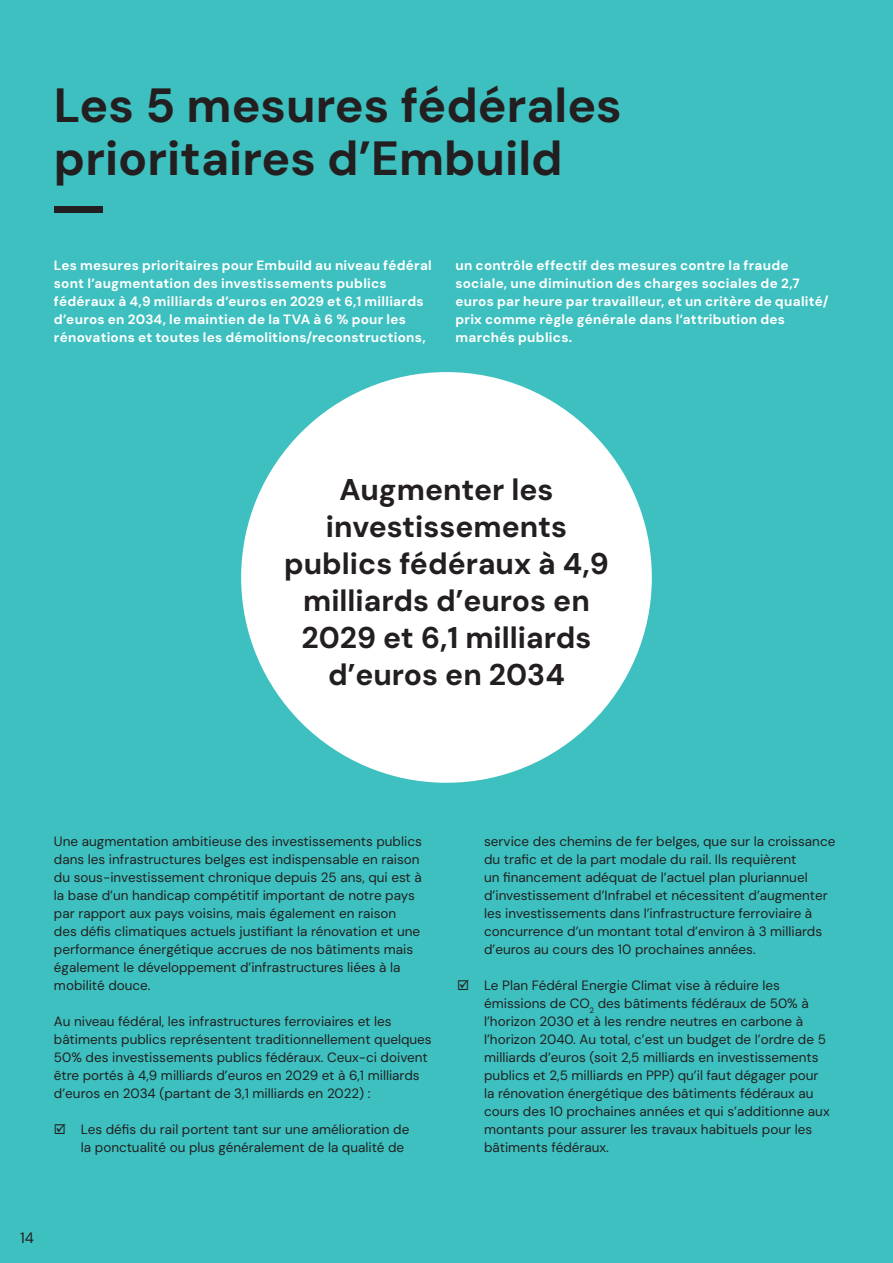
<style>
.page{position:relative;width:893px;height:1263px;background:#3dc0bf}
.page>*{position:absolute;margin:0;border:0;box-sizing:border-box;transform-origin:0 0}
.t1{font:700 48px/52.5px "DM Sans";color:#231f20}
.t2{font:700 30px/37px "DM Sans";color:#231f20;text-align:center}
.t3{font:15px "DM Sans";color:#231f20}
.t4{font:13.5px/18px "DM Sans";color:#231f20}
.t5{font:700 13.5px/18px "DM Sans";letter-spacing:.02em;color:#fff}
</style>
<div class="page">
<div style="left:54px;top:207px;width:48px;height:6px;background:#231f20"></div>
<div style="left:241px;top:372px;width:411px;height:411px;background:#fff;border-radius:50%"></div>
<h1 class="t1" style="left:54px;top:79px;width:569px">Les 5 mesures fédérales prioritaires d’Embuild</h1>
<p class="t5" style="left:54px;top:256px;width:379px">Les mesures prioritaires pour Embuild au niveau fédéral sont l’augmentation des investissements publics fédéraux à 4,9 milliards d’euros en 2029 et 6,1 milliards d’euros en 2034, le maintien de la TVA à 6 % pour les rénovations et toutes les démolitions/reconstructions,</p>
<p class="t5" style="left:455px;top:256px;width:374px">un contrôle effectif des mesures contre la fraude sociale, une diminution des charges sociales de 2,7 euros par heure par travailleur, et un critère de qualité/ prix comme règle générale dans l’attribution des marchés publics.</p>
<h2 class="t2" style="left:284px;top:471px;width:326px">Augmenter les investissements publics fédéraux à 4,9 milliards d’euros en<br>2029 et 6,1 milliards d’euros en 2034</h2>
<p class="t4" style="left:54px;top:832px;width:369px">Une augmentation ambitieuse des investissements publics dans les infrastructures belges est indispensable en raison du sous-investissement chronique depuis 25 ans, qui est à la base d’un handicap compétitif important de notre pays par rapport aux pays voisins, mais également en raison des défis climatiques actuels justifiant la rénovation et une performance énergétique accrues de nos bâtiments mais également le développement d’infrastructures liées à la mobilité douce.</p>
<p class="t4" style="left:54px;top:1012px;width:379px">Au niveau fédéral, les infrastructures ferroviaires et les bâtiments publics représentent traditionnellement quelques 50% des investissements publics fédéraux. Ceux-ci doivent être portés à 4,9 milliards d’euros en 2029 et à 6,1 milliards d’euros en 2034 (partant de 3,1 milliards en 2022) :</p>
<p class="t4" style="left:81px;top:1120px;width:330px;text-indent:-27px">☑ Les défis du rail portent tant sur une amélioration de la ponctualité ou plus généralement de la qualité de</p>
<p class="t4" style="left:484px;top:832px;width:353px">service des chemins de fer belges, que sur la croissance du trafic et de la part modale du rail. Ils requièrent<br>un financement adéquat de l’actuel plan pluriannuel d’investissement d’Infrabel et nécessitent d’augmenter les investissements dans l’infrastructure ferroviaire à concurrence d’un montant total d’environ à 3 milliards d’euros au cours des 10 prochaines années.</p>
<p class="t4" style="left:484px;top:976px;width:347px;text-indent:-27px">☑ Le Plan Fédéral Energie Climat vise à réduire les émissions de CO<sub>2</sub> des bâtiments fédéraux de 50% à l’horizon 2030 et à les rendre neutres en carbone à l’horizon 2040. Au total, c’est un budget de l’ordre de 5 milliards d’euros (soit 2,5 milliards en investissements publics et 2,5 milliards en PPP) qu’il faut dégager pour la rénovation énergétique des bâtiments fédéraux au cours des 10 prochaines années et qui s’additionne aux montants pour assurer les travaux habituels pour les bâtiments fédéraux.</p>
<p class="t3" style="left:20px;top:1229px;width:15px">14</p>
</div>
